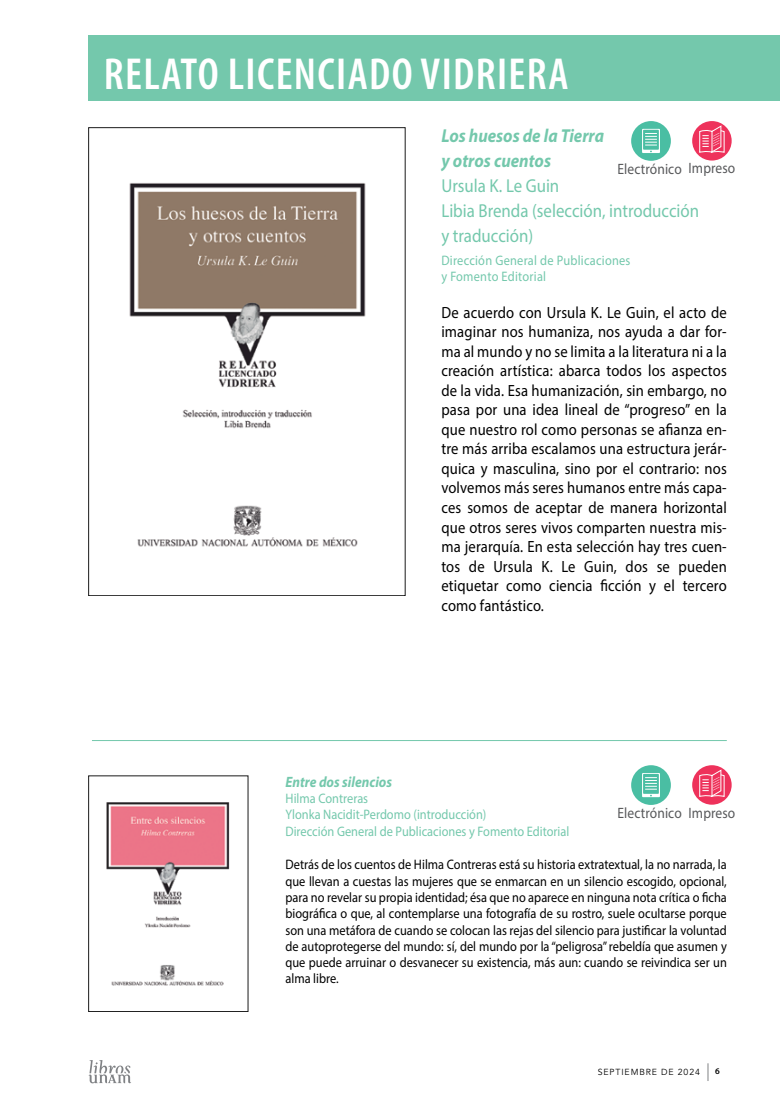
<style>
.page{position:relative;width:780px;height:1117px;background:#fff}
.page>*{position:absolute;margin:0;border:0;box-sizing:border-box;transform-origin:0 0}
.t1{font:600 condensed 45px "Myriad Pro";letter-spacing:.03em;color:#fff}
.t2{font:18.75px/25px "Myriad Pro";color:#74c8ac;scale:.9 1}
.t3{font:italic 700 18.75px/25px "Myriad Pro";color:#74c8ac;scale:.9 1}
.t4{font:16.25px/19.5px "Myriad Pro";letter-spacing:.01em;color:#000;text-align:justify;scale:.9 1}
.t5{font:15px "Myriad Pro";letter-spacing:.01em;color:#58595b;scale:.9 1}
.t6{font:italic 700 15px "Myriad Pro";color:#74c8ac;scale:.9 1}
.t7{font:13.75px/16.2px "Myriad Pro";color:#000;text-align:justify;scale:.9 1}
.t8{font:13.75px/16.2px "Myriad Pro";color:#74c8ac;scale:.9 1}
.t9{font:13.75px/16.2px "Myriad Pro";letter-spacing:.02em;color:#74c8ac;scale:.9 1}
.t10{font:8.75px "Avenir LT Std";letter-spacing:.1em;color:#000}
.t11{font:600 8.75px "Myriad Pro";color:#000}
</style>
<div class="page">
<svg style="left:89px;top:1060px;width:42px;height:23px"></svg>
<svg style="left:707px;top:1063px;width:1px;height:17px"></svg>
<img style="left:106px;top:802px;width:124px;height:184px">
<img style="left:129px;top:183px;width:237px;height:364px">
<div style="left:88px;top:127px;width:317px;height:468px;border:1px solid #000"></div>
<div style="left:89px;top:35px;width:691px;height:66px;background:#74c8ac"></div>
<hr style="left:92px;top:740px;width:634px;height:1px;background:#74c8ac">
<div style="left:692px;top:121px;width:39px;height:39px;background:#ee325b;border-radius:50%"></div>
<svg style="left:699px;top:125px;width:25px;height:28px"></svg>
<div style="left:631px;top:121px;width:39px;height:40px;background:#4abea3;border-radius:50%"></div>
<svg style="left:642px;top:129px;width:18px;height:24px"></svg>
<div style="left:692px;top:765px;width:39px;height:39px;background:#ee325b;border-radius:50%"></div>
<svg style="left:699px;top:769px;width:25px;height:28px"></svg>
<div style="left:631px;top:765px;width:39px;height:39px;background:#4abea3;border-radius:50%"></div>
<svg style="left:642px;top:773px;width:18px;height:24px"></svg>
<h1 class="t1" style="left:104px;top:49px;width:466px">RELATO LICENCIADO VIDRIERA</h1>
<p class="t3" style="left:441px;top:122px;width:182px">Los huesos de la Tierra y otros cuentos</p>
<p class="t2" style="left:441px;top:173px;width:288px">Ursula K. Le Guin<br>Libia Brenda (selección, introducción y traducción)</p>
<p class="t9" style="left:441px;top:251px;width:212px">Dirección General de Publicaciones y Fomento Editorial</p>
<p class="t4" style="left:441px;top:302px;width:318px">De acuerdo con Ursula K. Le Guin, el acto de imaginar nos humaniza, nos ayuda a dar for&shy;ma al mundo y no se limita a la literatura ni a la creación artística: abarca todos los aspectos de la vida. Esa humanización, sin embargo, no pasa por una idea lineal de “progreso” en la que nuestro rol como personas se afianza en&shy;tre más arriba escalamos una estructura jerár&shy;quica y masculina, sino por el contrario: nos volvemos más seres humanos entre más capa&shy;ces somos de aceptar de manera horizontal que otros seres vivos comparten nuestra mis&shy;ma jerarquía. En esta selección hay tres cuen&shy;tos de Ursula K. Le Guin, dos se pueden etiquetar como ciencia ficción y el tercero como fantástico.</p>
<p class="t5" style="left:617px;top:159px;width:132px">Electrónico Impreso</p>
<p class="t6" style="left:285px;top:771px;width:120px">Entre dos silencios</p>
<p class="t8" style="left:285px;top:790px;width:317px">Hilma Contreras<br>Ylonka Nacidit-Perdomo (introducción)<br>Dirección General de Publicaciones y Fomento Editorial</p>
<p class="t7" style="left:285px;top:856px;width:492px">Detrás de los cuentos de Hilma Contreras está su historia extratextual, la no narrada, la que llevan a cuestas las mujeres que se enmarcan en un silencio escogido, opcional, para no revelar su propia identidad; ésa que no aparece en ninguna nota crítica o ficha biográfica o que, al contemplarse una fotografía de su rostro, suele ocultarse porque son una metáfora de cuando se colocan las rejas del silencio para justificar la voluntad de autoprotegerse del mundo: sí, del mundo por la “peligrosa” rebeldía que asumen y que puede arruinar o desvanecer su existencia, más aun: cuando se reivindica ser un alma libre.</p>
<p class="t5" style="left:617px;top:803px;width:132px">Electrónico Impreso</p>
<p class="t10" style="left:597px;top:1066px;width:104px">SEPTIEMBRE DE 2024</p>
<p class="t11" style="left:715px;top:1065px;width:6px">6</p>
</div>
